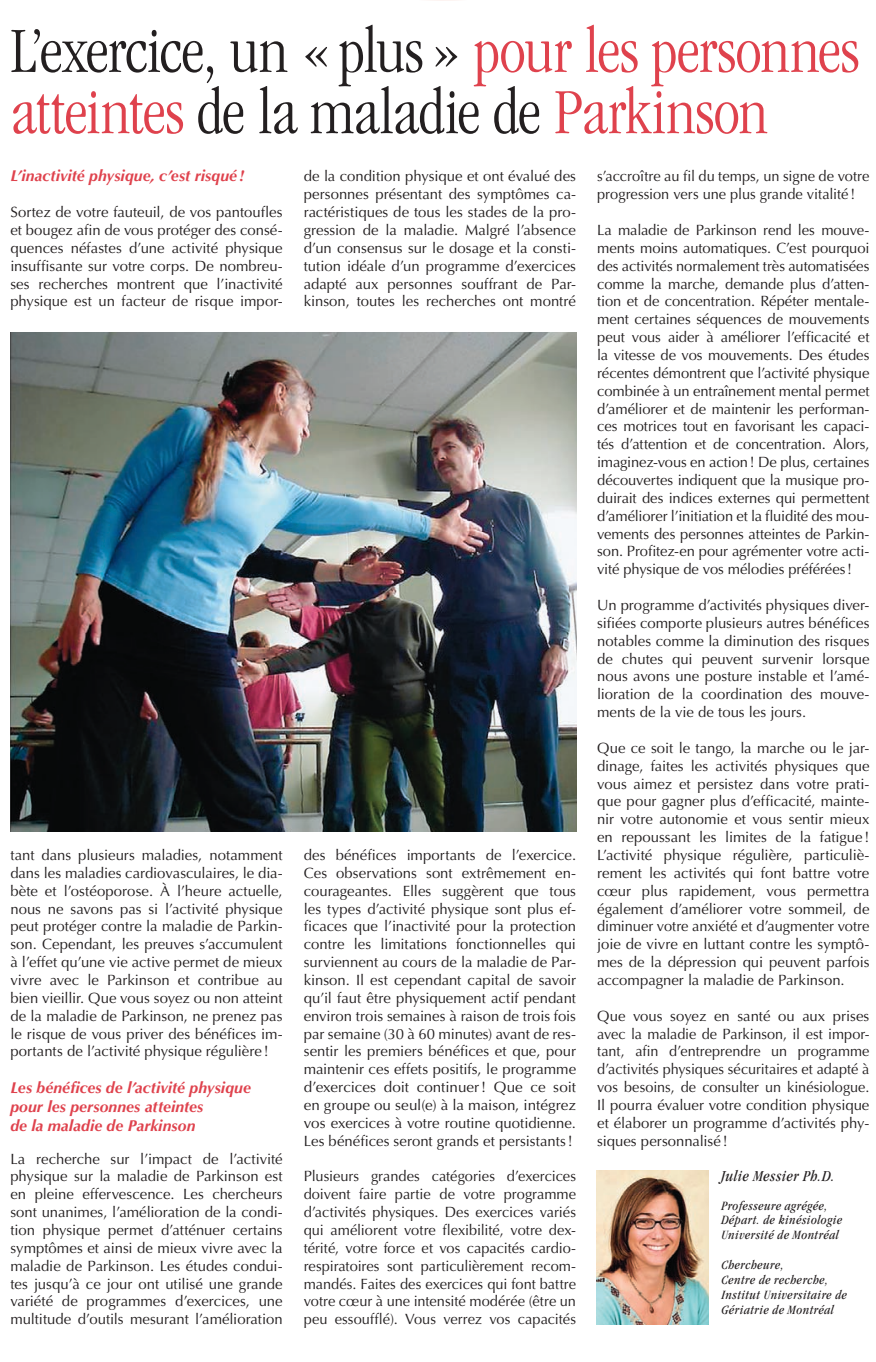
<style>
.page{position:relative;width:876px;height:1362px;background:#fff}
.page>*{position:absolute;margin:0;border:0;box-sizing:border-box;transform-origin:0 0}
._1__TITRE_ROUGE{font:300 condensed 66.5px/61.2px "Garamond";letter-spacing:-.005em;color:#df424d}
._3__TITRE_DANS_TEXTE{font:italic 700 15.75px "Optima LT Std";letter-spacing:.005em;color:#df424d}
._5__signature_auteur{font:italic condensed 15.75px "Garamond";letter-spacing:.035em;color:#231f20}
._2__TEXTE{font:14.88px/17.8px "Optima LT Std";color:#231f20;text-align:justify}
._5__signature_auteur-2{font:italic condensed 13.12px/14.9px "Garamond";letter-spacing:.04em;color:#231f20}
.s1{color:#231f20}
</style>
<div class="page">
<svg style="left:432px;top:0;width:24px;height:1px"></svg>
<img style="left:10px;top:332px;width:566px;height:500px">
<img style="left:596px;top:1170px;width:112px;height:154px">
<p class="_1__TITRE_ROUGE" style="left:10px;top:20px;width:850px"><span class="s1">L’exercice, un « plus »</span> pour les personnes atteintes <span class="s1">de la maladie de</span> Parkinson</p>
<p class="_3__TITRE_DANS_TEXTE" style="left:10px;top:167px;width:235px">L’inactivité physique, c’est risqué !</p>
<p class="_2__TEXTE" style="left:10px;top:203px;width:274px">Sortez de votre fauteuil, de vos pantoufles et bougez afin de vous protéger des consé&shy;quences néfastes d’une activité physique insuffisante sur votre corps. De nombreu&shy;ses recherches montrent que l’inactivité physique est un facteur de risque impor-</p>
<p class="_2__TEXTE" style="left:10px;top:846px;width:274px">tant dans plusieurs maladies, notamment dans les maladies cardiovasculaires, le dia&shy;bète et l’ostéoporose. À l’heure actuelle, nous ne savons pas si l’activité physique peut protéger contre la maladie de Parkin&shy;son. Cependant, les preuves s’accumulent à l’effet qu’une vie active permet de mieux vivre avec le Parkinson et contribue au bien vieillir. Que vous soyez ou non atteint de la maladie de Parkinson, ne prenez pas le risque de vous priver des bénéfices im&shy;portants de l’activité physique régulière !</p>
<p class="_3__TITRE_DANS_TEXTE" style="left:10px;top:1078px;width:242px">Les bénéfices de l’activité physique</p>
<p class="_3__TITRE_DANS_TEXTE" style="left:10px;top:1097px;width:194px">pour les personnes atteintes</p>
<p class="_3__TITRE_DANS_TEXTE" style="left:10px;top:1116px;width:186px">de la maladie de Parkinson</p>
<p class="_2__TEXTE" style="left:10px;top:1149px;width:274px">La recherche sur l’impact de l’activité physique sur la maladie de Parkinson est en pleine effervescence. Les chercheurs sont unanimes, l’amélioration de la condi&shy;tion physique permet d’atténuer certains symptômes et ainsi de mieux vivre avec la maladie de Parkinson. Les études condui&shy;tes jusqu’à ce jour ont utilisé une grande variété de programmes d’exercices, une multitude d’outils mesurant l’amélioration</p>
<p class="_2__TEXTE" style="left:303px;top:168px;width:274px">de la condition physique et ont évalué des personnes présentant des symptômes ca&shy;ractéristiques de tous les stades de la pro&shy;gression de la maladie. Malgré l’absence d’un consensus sur le dosage et la consti&shy;tution idéale d’un programme d’exercices adapté aux personnes souffrant de Par&shy;kinson, toutes les recherches ont montré</p>
<p class="_2__TEXTE" style="left:303px;top:846px;width:274px">des bénéfices importants de l’exercice.<br>Ces observations sont extrêmement en&shy;courageantes. Elles suggèrent que tous les types d’activité physique sont plus ef&shy;ficaces que l’inactivité pour la protection contre les limitations fonctionnelles qui surviennent au cours de la maladie de Par&shy;kinson. Il est cependant capital de savoir qu’il faut être physiquement actif pendant environ trois semaines à raison de trois fois par semaine (30 à 60 minutes) avant de res&shy;sentir les premiers bénéfices et que, pour maintenir ces effets positifs, le programme d’exercices doit continuer! Que ce soit en groupe ou seul(e) à la maison, intégrez vos exer-cices à votre routine quotidienne.<br>Les bénéfices seront grands et persistants!</p>
<p class="_2__TEXTE" style="left:303px;top:1167px;width:274px">Plusieurs grandes catégories d’exercices doivent faire partie de votre programme d’activités physiques. Des exercices variés qui améliorent votre flexibilité, votre dex&shy;térité, votre force et vos capacités cardio&shy;respiratoires sont particulièrement recom&shy;mandés. Faites des exercices qui font battre votre cœur à une intensité modérée (être un peu essoufflé). Vous verrez vos capacités</p>
<p class="_2__TEXTE" style="left:597px;top:168px;width:274px">s’accroître au fil du temps, un signe de votre progression vers une plus grande vitalité!</p>
<p class="_2__TEXTE" style="left:597px;top:221px;width:274px">La maladie de Parkinson rend les mouve&shy;ments moins automatiques. C’est pourquoi des activités normalement très automatisées comme la marche, demande plus d’atten&shy;tion et de concentration. Répéter mentale&shy;ment certaines séquences de mouvements peut vous aider à améliorer l’efficacité et la vitesse de vos mouvements. Des études récentes démontrent que l’activité physique combinée à un entraînement mental permet d’améliorer et de maintenir les performan&shy;ces motrices tout en favorisant les capaci&shy;tés d’attention et de concentration. Alors, imaginez-vous en action! De plus, certaines découvertes indiquent que la musique pro&shy;duirait des indices externes qui permettent d’améliorer l’initiation et la fluidité des mou&shy;vements des personnes atteintes de Parkin&shy;son. Profitez-en pour agrémenter votre acti&shy;vité physique de vos mélodies préférées!</p>
<p class="_2__TEXTE" style="left:597px;top:596px;width:274px">Un programme d’activités physiques diver&shy;sifiées comporte plusieurs autres bénéfices notables comme la diminution des risques de chutes qui peuvent survenir lorsque nous avons une posture instable et l’amé&shy;lioration de la coordination des mouve&shy;ments de la vie de tous les jours.</p>
<p class="_2__TEXTE" style="left:597px;top:739px;width:274px">Que ce soit le tango, la marche ou le jar&shy;dinage, faites les activités physiques que vous aimez et persistez dans votre prati&shy;que pour gagner plus d’efficacité, mainte&shy;nir votre autonomie et vous sentir mieux en repoussant les limites de la fatigue !<br>L’activité physique régulière, particuliè&shy;rement les activités qui font battre votre cœur plus rapidement, vous permettra également d’améliorer votre sommeil, de diminuer votre anxiété et d’augmenter votre joie de vivre en luttant contre les symptô&shy;mes de la dépression qui peuvent parfois accompagner la maladie de Parkinson.</p>
<p class="_2__TEXTE" style="left:597px;top:1007px;width:274px">Que vous soyez en santé ou aux prises avec la maladie de Parkinson, il est impor&shy;tant, afin d’entreprendre un programme d’activités physiques sécuritaires et adapté à vos besoins, de consulter un kinésiologue.<br>Il pourra évaluer votre condition physique et élaborer un programme d’activités phy&shy;siques personnalisé!</p>
<p class="_5__signature_auteur" style="left:721px;top:1167px;width:115px">Julie Messier Ph.D.</p>
<p class="_5__signature_auteur-2" style="left:721px;top:1198px;width:107px">Professeure agrégée,</p>
<p class="_5__signature_auteur-2" style="left:721px;top:1212px;width:122px">Départ. de kinésiologie</p>
<p class="_5__signature_auteur-2" style="left:721px;top:1227px;width:119px">Université de Montréal</p>
<p class="_5__signature_auteur-2" style="left:721px;top:1257px;width:64px">Chercheure,</p>
<p class="_5__signature_auteur-2" style="left:721px;top:1272px;width:108px">Centre de recherche,</p>
<p class="_5__signature_auteur-2" style="left:721px;top:1287px;width:127px">Institut Universitaire de<br>Gériatrie de Montréal</p>
</div>
